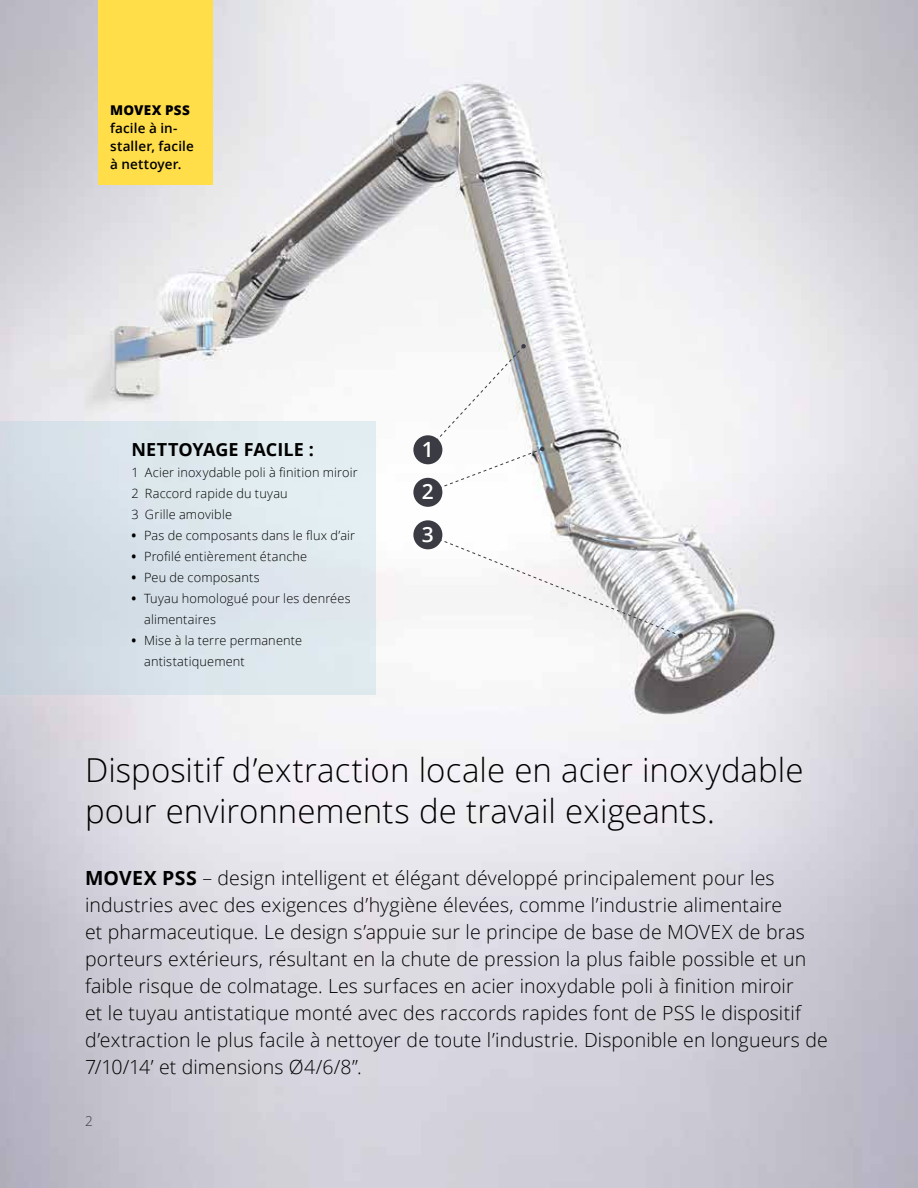
<style>
.page{position:relative;width:918px;height:1188px;background:#fff}
.page>*{position:absolute;margin:0;border:0;box-sizing:border-box;transform-origin:0 0}
.t1{font:300 33px/40.5px "Open Sans";letter-spacing:.005em;color:#000}
.t2{font:600 21px "Open Sans";color:#fff}
.t3{font:300 19.5px/27px "Open Sans";letter-spacing:.005em;color:#000}
.t4{font:700 18px "Open Sans";letter-spacing:.005em;color:#000}
.t5{font:600 13.5px/18px "Open Sans";letter-spacing:.01em;color:#000}
.t6{font:800 13.5px "Open Sans";letter-spacing:.025em;color:#000}
.t7{font:300 13.5px "Open Sans";color:#3b3c43}
.t8{font:300 12.75px/21px "Open Sans";letter-spacing:.015em;color:#000}
.s1{font-weight:700}
</style>
<div class="page">
<img style="left:0;top:0;width:918px;height:1188px">
<svg style="left:427px;top:344px;width:118px;height:149px"></svg>
<div style="left:413px;top:478px;width:29px;height:29px;background:#3b3c43;border-radius:50%"></div>
<div style="left:413px;top:435px;width:29px;height:29px;background:#3b3c43;border-radius:50%"></div>
<svg style="left:427px;top:534px;width:256px;height:104px"></svg>
<div style="left:413px;top:520px;width:29px;height:29px;background:#3b3c43;border-radius:50%"></div>
<div style="left:0;top:421px;width:376px;height:273px;background:linear-gradient(to right,#ced7e1,#e4eff3)"></div>
<div style="left:98px;top:0;width:115px;height:184px;background:#ffde4a"></div>
<p class="t6" style="left:110px;top:100px;width:81px">MOVEX PSS</p>
<p class="t5" style="left:110px;top:119px;width:85px">facile à in&shy;staller, facile à nettoyer.</p>
<p class="t4" style="left:131px;top:437px;width:184px">NETTOYAGE FACILE :</p>
<p class="t8" style="left:131px;top:461px;width:228px">1 Acier inoxydable poli à finition miroir<br>2 Raccord rapide du tuyau<br>3 Grille amovible</p>
<p class="t8" style="left:131px;top:524px;width:225px"><span class="s1">•</span> Pas de composants dans le flux d’air</p>
<p class="t8" style="left:131px;top:545px;width:177px"><span class="s1">•</span> Profilé entièrement étanche</p>
<p class="t8" style="left:131px;top:566px;width:130px"><span class="s1">•</span> Peu de composants</p>
<p class="t8" style="left:144px;top:587px;width:208px;text-indent:-13px"><span class="s1">•</span> Tuyau homologué pour les denrées alimentaires</p>
<p class="t8" style="left:144px;top:629px;width:159px;text-indent:-13px"><span class="s1">•</span> Mise à la terre permanente antistatiquement</p>
<p class="t2" style="left:422px;top:435px;width:13px">1</p>
<p class="t2" style="left:422px;top:477px;width:13px">2</p>
<p class="t2" style="left:422px;top:520px;width:13px">3</p>
<h1 class="t1" style="left:85px;top:749px;width:720px">Dispositif d’extraction locale en acier inoxydable pour environnements de travail exigeants.</h1>
<p class="t3" style="left:85px;top:863px;width:744px"><span class="s1">MOVEX PSS</span> – design intelligent et élégant développé principalement pour les industries avec des exigences d’hygiène élevées, comme l’industrie alimentaire<br>et pharmaceutique. Le design s’appuie sur le principe de base de MOVEX de bras porteurs extérieurs, résultant en la chute de pression la plus faible possible et un faible risque de colmatage. Les surfaces en acier inoxydable poli à finition miroir<br>et le tuyau antistatique monté avec des raccords rapides font de PSS le dispositif d’extraction le plus facile à nettoyer de toute l’industrie. Disponible en longueurs de 7/10/14’ et dimensions Ø4/6/8”.</p>
<p class="t7" style="left:85px;top:1112px;width:9px">2</p>
</div>
